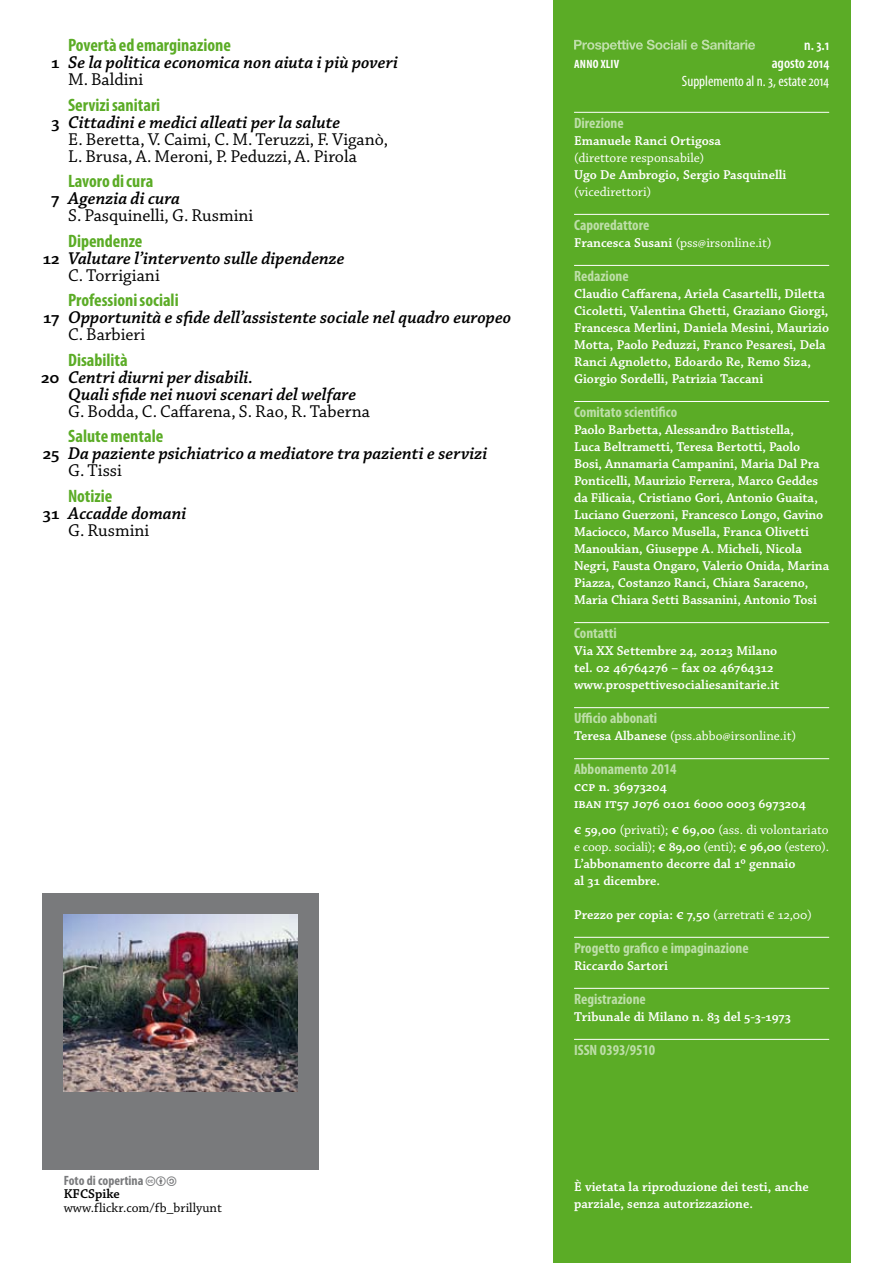
<style>
.page{position:relative;width:893px;height:1263px;background:#fff}
.page>*{position:absolute;margin:0;border:0;box-sizing:border-box;transform-origin:0 0}
.t1{font:italic 600 18px/17px "Chaparral Pro";color:#000}
.t2{font:18px/17px "Chaparral Pro";color:#000}
.t3{font:700 condensed 18px "Myriad Pro";color:#5bac26}
.t4{font:700 condensed 15px "Myriad Pro";color:#bddea8}
.t5{font:condensed 15px "Myriad Pro";color:#fff}
.t6{font:600 condensed 15px "Myriad Pro";color:#fff}
.t7{font:600 13.5px/17px "Chaparral Pro";color:#fff}
.t8{font:13.5px "Chaparral Pro";color:#fff}
.t9{font:13.5px "Chaparral Pro";color:#000}
.t10{font:700 condensed 13.5px "Myriad Pro";color:#797a7c}
.t11{font:600 13.5px "Chaparral Pro";color:#000}
.t12{font:700 condensed 12px "Myriad Pro";letter-spacing:.02em;color:#fff}
.s1{font-style:normal}
.s2{font-weight:400;font-style:normal}
.s3{font-weight:600}
.s4{font-weight:600;font-style:italic}
.s5{font-weight:400}
</style>
<div class="page">
<div style="left:553px;top:0;width:297px;height:1263px;background:#5bac26"></div>
<hr style="left:574px;top:112px;width:255px;height:1px;background:#fff">
<hr style="left:574px;top:214px;width:255px;height:1px;background:#fff">
<hr style="left:574px;top:265px;width:255px;height:1px;background:#fff">
<hr style="left:574px;top:401px;width:255px;height:1px;background:#fff">
<hr style="left:574px;top:622px;width:255px;height:1px;background:#fff">
<hr style="left:574px;top:707px;width:255px;height:1px;background:#fff">
<hr style="left:574px;top:758px;width:255px;height:1px;background:#fff">
<hr style="left:574px;top:937px;width:255px;height:1px;background:#fff">
<hr style="left:574px;top:988px;width:255px;height:1px;background:#fff">
<hr style="left:574px;top:1039px;width:255px;height:1px;background:#fff">
<svg style="left:574px;top:40px;width:181px;height:12px"></svg>
<div style="left:43px;top:893px;width:276px;height:276px;background:#797a7c"></div>
<img style="left:64px;top:914px;width:234px;height:177px">
<h1 class="t3" style="left:68px;top:34px;width:164px">Povertà ed emarginazione</h1>
<h1 class="t1" style="left:68px;top:55px;width:332px;text-indent:-17px"><span class="s1">1</span> Se la politica economica non aiuta i più poveri<br><span class="s2">M. Baldini</span></h1>
<h1 class="t3" style="left:68px;top:93px;width:94px">Servizi sanitari</h1>
<h1 class="t2" style="left:68px;top:114px;width:322px;text-indent:-17px"><span class="s3">3</span> <span class="s4">Cittadini e medici alleati per la salute<br></span>E. Beretta, V. Caimi, C. M. Teruzzi, F. Viganò,<br>L. Brusa, A. Meroni, P. Peduzzi, A. Pirola</h1>
<h1 class="t3" style="left:68px;top:170px;width:87px">Lavoro di cura</h1>
<h1 class="t2" style="left:68px;top:191px;width:187px;text-indent:-17px"><span class="s3">7</span> <span class="s4">Agenzia di cura<br></span>S. Pasquinelli, G. Rusmini</h1>
<h1 class="t3" style="left:68px;top:229px;width:76px">Dipendenze</h1>
<h1 class="t1" style="left:68px;top:250px;width:278px;text-indent:-25px"><span class="s1">12</span> Valutare l’intervento sulle dipendenze<br><span class="s2">C. Torrigiani</span></h1>
<h1 class="t3" style="left:68px;top:289px;width:112px">Professioni sociali</h1>
<h1 class="t1" style="left:68px;top:310px;width:445px;text-indent:-25px"><span class="s1">17</span> Opportunità e sfide dell’assistente sociale nel quadro europeo<br><span class="s2">C. Barbieri</span></h1>
<h1 class="t3" style="left:68px;top:348px;width:61px">Disabilità</h1>
<h1 class="t1" style="left:68px;top:369px;width:290px;text-indent:-27px"><span class="s1">20</span> Centri diurni per disabili.<br>Quali sfide nei nuovi scenari del welfare</h1>
<h1 class="t2" style="left:68px;top:403px;width:303px">G. Bodda, C. Caffarena, S. Rao, R. Taberna</h1>
<h1 class="t3" style="left:68px;top:425px;width:97px">Salute mentale</h1>
<h1 class="t1" style="left:68px;top:446px;width:421px;text-indent:-25px"><span class="s1">25</span> Da paziente psichiatrico a mediatore tra pazienti e servizi<br><span class="s2">G. Tissi</span></h1>
<h1 class="t3" style="left:68px;top:484px;width:46px">Notizie</h1>
<h1 class="t1" style="left:68px;top:505px;width:120px;text-indent:-25px"><span class="s1">31</span> Accadde domani<br><span class="s2">G. Rusmini</span></h1>
<p class="t10" style="left:64px;top:1172px;width:81px">Foto di copertina</p>
<p class="t11" style="left:64px;top:1186px;width:57px">KFCSpike</p>
<p class="t9" style="left:64px;top:1200px;width:160px">www.flickr.com/fb_brillyunt</p>
<p class="t6" style="left:804px;top:36px;width:26px">n. 3.1</p>
<p class="t12" style="left:574px;top:56px;width:47px">anno xlIV</p>
<p class="t6" style="left:772px;top:54px;width:59px">agosto 2014</p>
<p class="t5" style="left:682px;top:71px;width:149px">Supplemento al n. 3, estate 2014</p>
<p class="t4" style="left:574px;top:113px;width:51px">Direzione</p>
<p class="t7" style="left:574px;top:132px;width:148px">Emanuele Ranci Ortigosa</p>
<p class="t8" style="left:574px;top:150px;width:132px">(direttore responsabile)</p>
<p class="t7" style="left:574px;top:166px;width:214px">Ugo De Ambrogio, Sergio Pasquinelli</p>
<p class="t8" style="left:574px;top:184px;width:79px">(vicedirettori)</p>
<p class="t4" style="left:574px;top:215px;width:77px">Caporedattore</p>
<p class="t8" style="left:574px;top:235px;width:199px"><span class="s3">Francesca Susani</span> (pss@irsonline.it)</p>
<p class="t4" style="left:574px;top:266px;width:56px">Redazione</p>
<p class="t7" style="left:574px;top:285px;width:257px">Claudio Caffarena, Ariela Casartelli, Diletta Cicoletti, Valentina Ghetti, Graziano Giorgi, Francesca Merlini, Daniela Mesini, Maurizio Motta, Paolo Peduzzi, Franco Pesaresi, Dela Ranci Agnoletto, Edoardo Re, Remo Siza, Giorgio Sordelli, Patrizia Taccani</p>
<p class="t4" style="left:574px;top:402px;width:105px">Comitato scientifico</p>
<p class="t7" style="left:574px;top:421px;width:257px">Paolo Barbetta, Alessandro Battistella,<br>Luca Beltrametti, Teresa Bertotti, Paolo Bosi, Annamaria Campanini, Maria Dal Pra Ponticelli, Maurizio Ferrera, Marco Geddes da Filicaia, Cristiano Gori, Antonio Guaita, Luciano Guerzoni, Francesco Longo, Gavino Maciocco, Marco Musella, Franca Olivetti Manoukian, Giuseppe A. Micheli, Nicola Negri, Fausta Ongaro, Valerio Onida, Marina Piazza, Costanzo Ranci, Chiara Saraceno, Maria Chiara Setti Bassanini, Antonio Tosi</p>
<p class="t4" style="left:574px;top:623px;width:44px">Contatti</p>
<p class="t7" style="left:574px;top:642px;width:207px">Via XX Settembre 24, 20123 Milano tel. 02 46764276 – fax 02 46764312 www.prospettivesocialiesanitarie.it</p>
<p class="t4" style="left:574px;top:708px;width:85px">Ufficio abbonati</p>
<p class="t8" style="left:574px;top:728px;width:224px"><span class="s3">Teresa Albanese</span> (pss.abbo@irsonline.it)</p>
<p class="t4" style="left:574px;top:759px;width:104px">Abbonamento 2014</p>
<p class="t7" style="left:574px;top:779px;width:233px">ccp n. 36973204<br>IBAN IT57 J076 0101 6000 0003 6973204</p>
<p class="t7" style="left:574px;top:821px;width:257px">€ 59,00 <span class="s5">(privati);</span> € 69,00 <span class="s5">(ass. di volontariato e coop. sociali);</span> € 89,00 <span class="s5">(enti);</span> € 96,00 <span class="s5">(estero).<br></span>L’abbonamento decorre dal 1º gennaio<br>al 31 dicembre.</p>
<p class="t7" style="left:574px;top:906px;width:239px">Prezzo per copia: € 7,50 <span class="s5">(arretrati € 12,00)</span></p>
<p class="t4" style="left:574px;top:938px;width:176px">Progetto grafico e impaginazione</p>
<p class="t7" style="left:574px;top:957px;width:95px">Riccardo Sartori</p>
<p class="t4" style="left:574px;top:989px;width:73px">Registrazione</p>
<p class="t7" style="left:574px;top:1008px;width:218px">Tribunale di Milano n. 83 del 5-3-1973</p>
<p class="t4" style="left:574px;top:1040px;width:83px">ISSN 0393/9510</p>
<p class="t7" style="left:574px;top:1178px;width:236px">È vietata la riproduzione dei testi, anche parziale, senza autorizzazione.</p>
</div>
